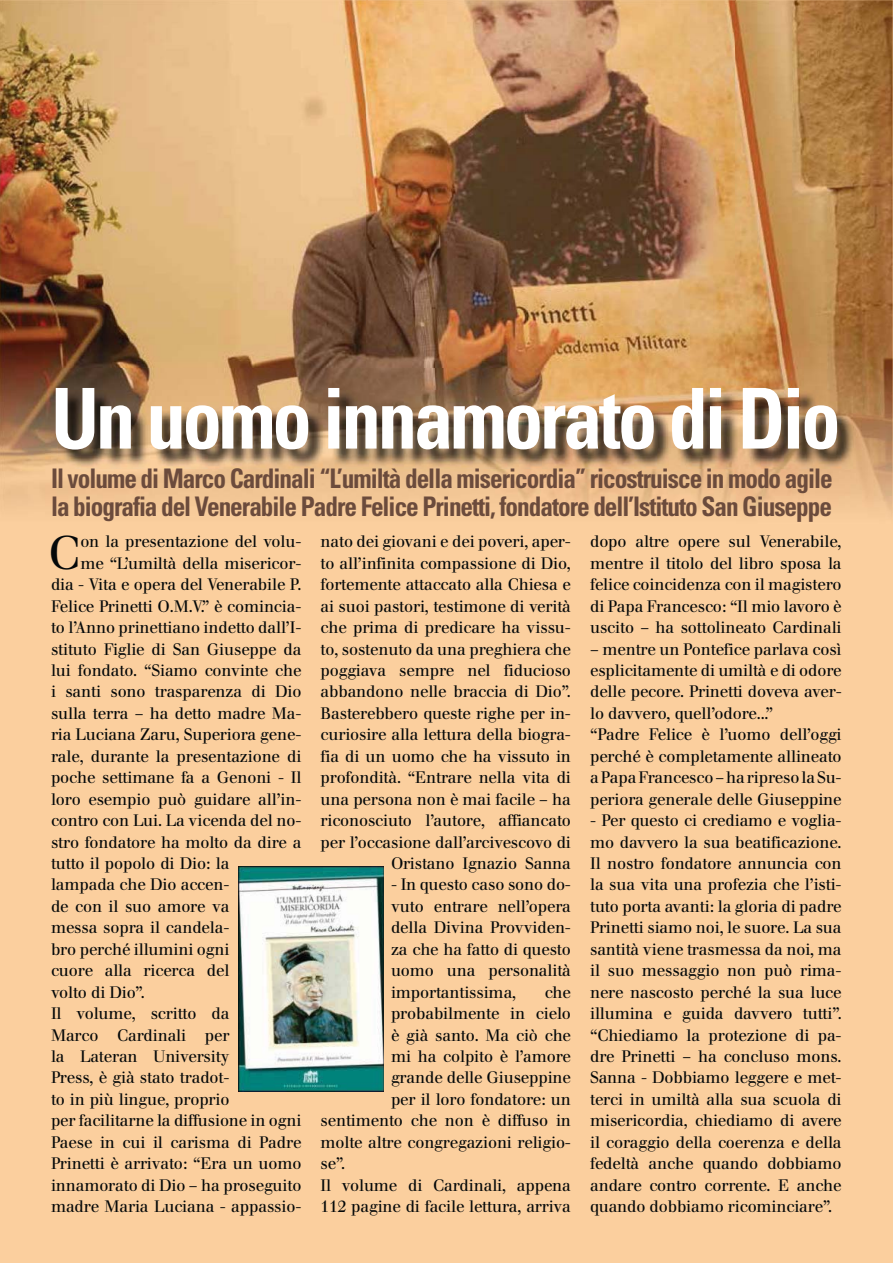
<style>
.page{position:relative;width:893px;height:1263px;background:#fbcf9e}
.page>*{position:absolute;margin:0;border:0;box-sizing:border-box;transform-origin:0 0}
.t1{font:700 condensed 84px "Univers";letter-spacing:-.04em;color:#fff;scale:.94 1}
.t2{font:46.8px "Walbaum";color:#040809}
.t3{font:700 condensed 27px/28.5px "Univers";letter-spacing:-.04em;color:#6b4b3c;scale:.94 1}
.t4{font:16.5px/21.5px "Walbaum";letter-spacing:-.01em;color:#040809;text-align:justify}
</style>
<div class="page">
<img style="left:0;top:0;width:893px;height:514px">
<img style="left:58px;top:391px;width:797px;height:77px">
<img style="left:238px;top:866px;width:146px;height:226px">
<h1 class="t1" style="left:51px;top:388px;width:841px">Un uomo innamorato di Dio</h1>
<h3 class="t3" style="left:51px;top:467px;width:833px">Il volume di Marco Cardinali “L’umiltà della misericordia” ricostruisce in modo agile la biografia del Venerabile Padre Felice Prinetti, fondatore dell’Istituto San Giuseppe</h3>
<h2 class="t2" style="left:48px;top:535px;width:34px">C</h2>
<p class="t4" style="left:80px;top:533px;width:222px">on la presentazione del volu-</p>
<p class="t4" style="left:80px;top:554px;width:222px">me “L’umiltà della misericor-</p>
<p class="t4" style="left:51px;top:575px;width:252px">dia - Vita e opera del Venerabile P.</p>
<p class="t4" style="left:51px;top:597px;width:252px">Felice Prinetti O.M.V.” è comincia-</p>
<p class="t4" style="left:51px;top:618px;width:252px">to l’Anno prinettiano indetto dall’I-</p>
<p class="t4" style="left:51px;top:640px;width:252px">stituto Figlie di San Giuseppe da</p>
<p class="t4" style="left:51px;top:661px;width:252px">lui fondato. “Siamo convinte che</p>
<p class="t4" style="left:51px;top:683px;width:252px">i santi sono trasparenza di Dio</p>
<p class="t4" style="left:51px;top:704px;width:252px">sulla terra – ha detto madre Ma-</p>
<p class="t4" style="left:51px;top:726px;width:252px">ria Luciana Zaru, Superiora gene-</p>
<p class="t4" style="left:51px;top:747px;width:252px">rale, durante la presentazione di</p>
<p class="t4" style="left:51px;top:768px;width:252px">poche settimane fa a Genoni - Il</p>
<p class="t4" style="left:51px;top:790px;width:252px">loro esempio può guidare all’in-</p>
<p class="t4" style="left:51px;top:811px;width:252px">contro con Lui. La vicenda del no-</p>
<p class="t4" style="left:51px;top:833px;width:252px">stro fondatore ha molto da dire a</p>
<p class="t4" style="left:51px;top:854px;width:180px">tutto il popolo di Dio: la</p>
<p class="t4" style="left:51px;top:876px;width:180px">lampada che Dio accen-</p>
<p class="t4" style="left:51px;top:897px;width:180px">de con il suo amore va</p>
<p class="t4" style="left:51px;top:918px;width:180px">messa sopra il candela-</p>
<p class="t4" style="left:51px;top:940px;width:180px">bro perché illumini ogni</p>
<p class="t4" style="left:51px;top:961px;width:180px">cuore alla ricerca del</p>
<p class="t4" style="left:51px;top:983px;width:95px">volto di Dio”.</p>
<p class="t4" style="left:51px;top:1004px;width:180px">Il volume, scritto da</p>
<p class="t4" style="left:51px;top:1026px;width:180px">Marco Cardinali per</p>
<p class="t4" style="left:51px;top:1047px;width:180px">la Lateran University</p>
<p class="t4" style="left:51px;top:1069px;width:180px">Press, è già stato tradot-</p>
<p class="t4" style="left:51px;top:1090px;width:180px">to in più lingue, proprio</p>
<p class="t4" style="left:51px;top:1111px;width:252px">per facilitarne la diffusione in ogni</p>
<p class="t4" style="left:51px;top:1133px;width:252px">Paese in cui il carisma di Padre</p>
<p class="t4" style="left:51px;top:1154px;width:252px">Prinetti è arrivato: “Era un uomo</p>
<p class="t4" style="left:51px;top:1176px;width:252px">innamorato di Dio – ha proseguito</p>
<p class="t4" style="left:51px;top:1197px;width:252px">madre Maria Luciana - appassio-</p>
<p class="t4" style="left:321px;top:533px;width:252px;text-align:right">nato dei giovani e dei poveri, aper&shy;to all’infinita compassione di Dio, fortemente attaccato alla Chiesa e ai suoi pastori, testimone di verità che prima di predicare ha vissu&shy;to, sostenuto da una preghiera che poggiava sempre nel fiducioso abbandono nelle braccia di Dio”.<br>Basterebbero queste righe per in&shy;curiosire alla lettura della biogra&shy;fia di un uomo che ha vissuto in profondità. “Entrare nella vita di una persona non è mai facile – ha riconosciuto l’autore, affiancato per l’occasione dall’arcivescovo di Oristano Ignazio Sanna</p>
<p class="t4" style="left:391px;top:876px;width:181px">- In questo caso sono do&shy;vuto entrare nell’opera della Divina Provviden&shy;za che ha fatto di questo uomo una personalità importantissima,</p>
<p class="t4" style="left:545px;top:983px;width:28px">che</p>
<p class="t4" style="left:391px;top:1004px;width:181px">probabilmente in cielo</p>
<p class="t4" style="left:391px;top:1026px;width:181px">è già santo. Ma ciò che</p>
<p class="t4" style="left:391px;top:1047px;width:181px">mi ha colpito è l’amore</p>
<p class="t4" style="left:391px;top:1069px;width:181px">grande delle Giuseppine</p>
<p class="t4" style="left:391px;top:1090px;width:181px">per il loro fondatore: un</p>
<p class="t4" style="left:321px;top:1111px;width:252px">sentimento che non è diffuso in</p>
<p class="t4" style="left:321px;top:1133px;width:252px">molte altre congregazioni religio-</p>
<p class="t4" style="left:321px;top:1154px;width:26px">se”.</p>
<p class="t4" style="left:321px;top:1176px;width:252px">Il volume di Cardinali, appena</p>
<p class="t4" style="left:321px;top:1197px;width:252px">112 pagine di facile lettura, arriva</p>
<p class="t4" style="left:590px;top:533px;width:253px">dopo altre opere sul Venerabile, mentre il titolo del libro sposa la felice coincidenza con il magistero di Papa Francesco: “Il mio lavoro è uscito – ha sottolineato Cardinali</p>
<p class="t4" style="left:590px;top:640px;width:253px;text-align:left">– mentre un Pontefice parlava così esplicitamente di umiltà e di odore delle pecore. Prinetti doveva aver&shy;lo davvero, quell’odore...”<br>“Padre Felice è l’uomo dell’oggi perché è completamente allineato a Papa Francesco – ha ripreso la Su&shy;periora generale delle Giuseppine</p>
<p class="t4" style="left:590px;top:811px;width:253px">- Per questo ci crediamo e voglia&shy;mo davvero la sua beatificazione.<br>Il nostro fondatore annuncia con la sua vita una profezia che l’isti&shy;tuto porta avanti: la gloria di padre Prinetti siamo noi, le suore. La sua santità viene trasmessa da noi, ma il suo messaggio non può rima&shy;nere nascosto perché la sua luce illumina e guida davvero tutti”. “Chiediamo la protezione di pa&shy;dre Prinetti – ha concluso mons.<br>Sanna - Dobbiamo leggere e met&shy;terci in umiltà alla sua scuola di misericordia, chiediamo di avere il coraggio della coerenza e della fedeltà anche quando dobbiamo andare contro corrente. E anche quando dobbiamo ricominciare”.</p>
</div>
